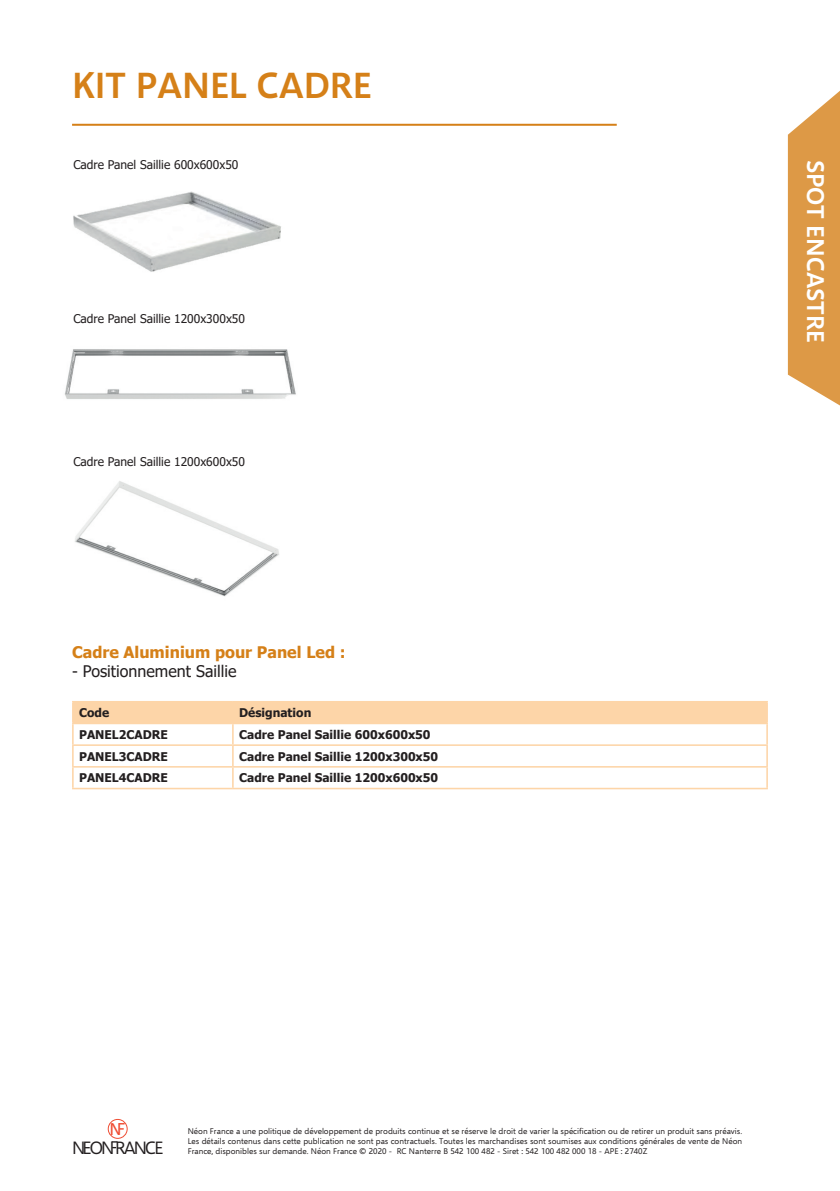
<style>
.page{position:relative;width:840px;height:1191px;background:#fff}
.page>*{position:absolute;margin:0;border:0;box-sizing:border-box;transform-origin:0 0}
.t1{font:600 36px "Selawik";color:#d58018}
.t2{font:600 24px "Selawik";color:#fff}
.t3{font:18.8px "Calibri";color:#ef4d33}
.t4{font:17.8px "Selawik";letter-spacing:-.1em;color:#231f20}
.t5{font:700 16px "Tahoma";color:#d58018}
.t6{font:16px "Tahoma";color:#231f20}
.t7{font:700 12px "Tahoma";color:#231f20}
.t8{font:12px "Tahoma";color:#231f20}
.t9{font:8.2px/9.8px "Selawik";color:#231f20;text-align:justify}
</style>
<div class="page">
<svg style="left:787px;top:91px;width:52px;height:314px;background:#e3ab67"></svg>
<hr style="left:72px;top:124px;width:544px;height:2px;background:#d58018">
<hr style="left:72px;top:724px;width:2px;height:20px;background:#fdd5a8">
<hr style="left:72px;top:744px;width:161px;height:2px;background:#fdd5a8">
<hr style="left:72px;top:746px;width:2px;height:20px;background:#fdd5a8">
<hr style="left:72px;top:766px;width:161px;height:1px;background:#fdd5a8">
<hr style="left:72px;top:767px;width:2px;height:20px;background:#fdd5a8">
<hr style="left:72px;top:787px;width:161px;height:2px;background:#fdd5a8">
<hr style="left:765px;top:724px;width:2px;height:20px;background:#fdd5a8">
<hr style="left:233px;top:744px;width:534px;height:2px;background:#fdd5a8">
<hr style="left:765px;top:746px;width:2px;height:20px;background:#fdd5a8">
<hr style="left:233px;top:766px;width:534px;height:1px;background:#fdd5a8">
<svg style="left:73px;top:702px;width:693px;height:85px"></svg>
<hr style="left:765px;top:767px;width:2px;height:20px;background:#fdd5a8">
<hr style="left:233px;top:787px;width:534px;height:2px;background:#fdd5a8">
<hr style="left:72px;top:701px;width:161px;height:1px;background:#fdd5a8">
<hr style="left:72px;top:702px;width:2px;height:20px;background:#fdd5a8">
<hr style="left:233px;top:701px;width:534px;height:1px;background:#fdd5a8">
<hr style="left:765px;top:702px;width:2px;height:20px;background:#fdd5a8">
<hr style="left:72px;top:722px;width:161px;height:2px;background:#fdd5a8">
<hr style="left:233px;top:722px;width:534px;height:2px;background:#fdd5a8">
<img style="left:73px;top:191px;width:208px;height:81px">
<img style="left:64px;top:349px;width:232px;height:50px">
<img style="left:75px;top:481px;width:204px;height:116px">
<div style="left:108px;top:1119px;width:20px;height:19px;border:1px solid #ef4d33;border-radius:50%"></div>
<svg style="left:119px;top:1123px;width:6px;height:6px"></svg>
<svg style="left:111px;top:1141px;width:7px;height:7px"></svg>
<h1 class="t1" style="left:72px;top:63px;width:301px">KIT PANEL CADRE</h1>
<h3 class="t8" style="left:73px;top:156px;width:166px">Cadre Panel Saillie 600x600x50</h3>
<h3 class="t8" style="left:73px;top:310px;width:173px">Cadre Panel Saillie 1200x300x50</h3>
<h3 class="t8" style="left:73px;top:453px;width:173px">Cadre Panel Saillie 1200x600x50</h3>
<h3 class="t5" style="left:72px;top:641px;width:275px">Cadre Aluminium pour Panel Led :</h3>
<h3 class="t6" style="left:72px;top:661px;width:166px">- Positionnement Saillie</h3>
<h3 class="t7" style="left:79px;top:704px;width:32px">Code</h3>
<h3 class="t7" style="left:239px;top:704px;width:74px">Désignation</h3>
<h3 class="t7" style="left:79px;top:726px;width:90px">PANEL2CADRE</h3>
<h3 class="t7" style="left:239px;top:726px;width:193px">Cadre Panel Saillie 600x600x50</h3>
<h3 class="t7" style="left:79px;top:748px;width:90px">PANEL3CADRE</h3>
<h3 class="t7" style="left:239px;top:748px;width:200px">Cadre Panel Saillie 1200x300x50</h3>
<h3 class="t7" style="left:79px;top:769px;width:90px">PANEL4CADRE</h3>
<h3 class="t7" style="left:239px;top:769px;width:200px">Cadre Panel Saillie 1200x600x50</h3>
<h2 class="t2" style="left:830px;top:159px;width:184px;rotate:90deg">SPOT ENCASTRE</h2>
<h3 class="t3" style="left:109px;top:1115px;width:14px">N</h3>
<h3 class="t4" style="left:72px;top:1136px;width:44px">N N</h3>
<h3 class="t4" style="left:82px;top:1136px;width:82px">EO RANCE</h3>
<p class="t9" style="left:187px;top:1126px;width:555px">Néon France a une politique de développement de produits continue et se réserve le droit de varier la spécification ou de retirer un produit sans préavis.<br>Les détails contenus dans cette publication ne sont pas contractuels. Toutes les marchandises sont soumises aux conditions générales de vente de Néon France, disponibles sur demande. Néon France © 2020 - RC Nanterre B 542 100 482 - Siret : 542 100 482 000 18 - APE : 2740Z</p>
</div>
